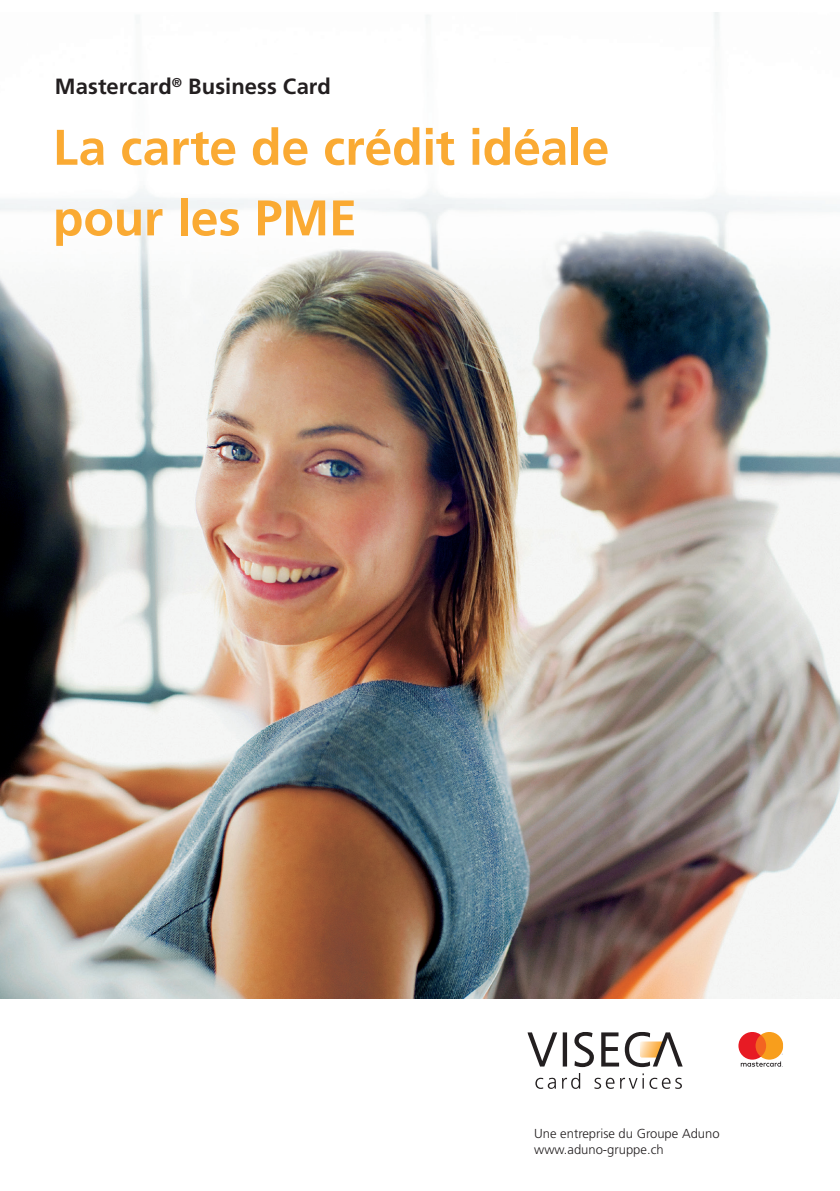
<style>
.page{position:relative;width:840px;height:1191px;background:#fff}
.page>*{position:absolute;margin:0;border:0;box-sizing:border-box;transform-origin:0 0}
.t1{font:700 50px/70.6px "Frutiger LT Pro";letter-spacing:-.005em;color:#faaa33}
.t2{font:700 22px "Frutiger LT Pro";letter-spacing:.005em;color:#231f20}
.t3{font:300 13px/15.4px "Frutiger LT Pro";color:#231f20}
</style>
<div class="page">
<img style="left:0;top:13px;width:839px;height:985px">
<svg style="left:535px;top:1077px;width:20px;height:11px"></svg>
<svg style="left:562px;top:1073px;width:18px;height:15px"></svg>
<svg style="left:594px;top:1073px;width:49px;height:15px"></svg>
<svg style="left:649px;top:1077px;width:32px;height:11px"></svg>
<svg style="left:527px;top:1032px;width:39px;height:34px"></svg>
<svg style="left:574px;top:1032px;width:19px;height:35px"></svg>
<svg style="left:601px;top:1032px;width:17px;height:34px"></svg>
<svg style="left:624px;top:1032px;width:58px;height:35px"></svg>
<svg style="left:738px;top:1032px;width:44px;height:34px"></svg>
<h2 class="t2" style="left:55px;top:73px;width:277px">Mastercard<sup>®</sup> Business Card</h2>
<h1 class="t1" style="left:53px;top:112px;width:557px">La carte de crédit idéale pour les PME</h1>
<p class="t3" style="left:534px;top:1126px;width:187px">Une entreprise du Groupe Aduno www.aduno-gruppe.ch</p>
</div>
